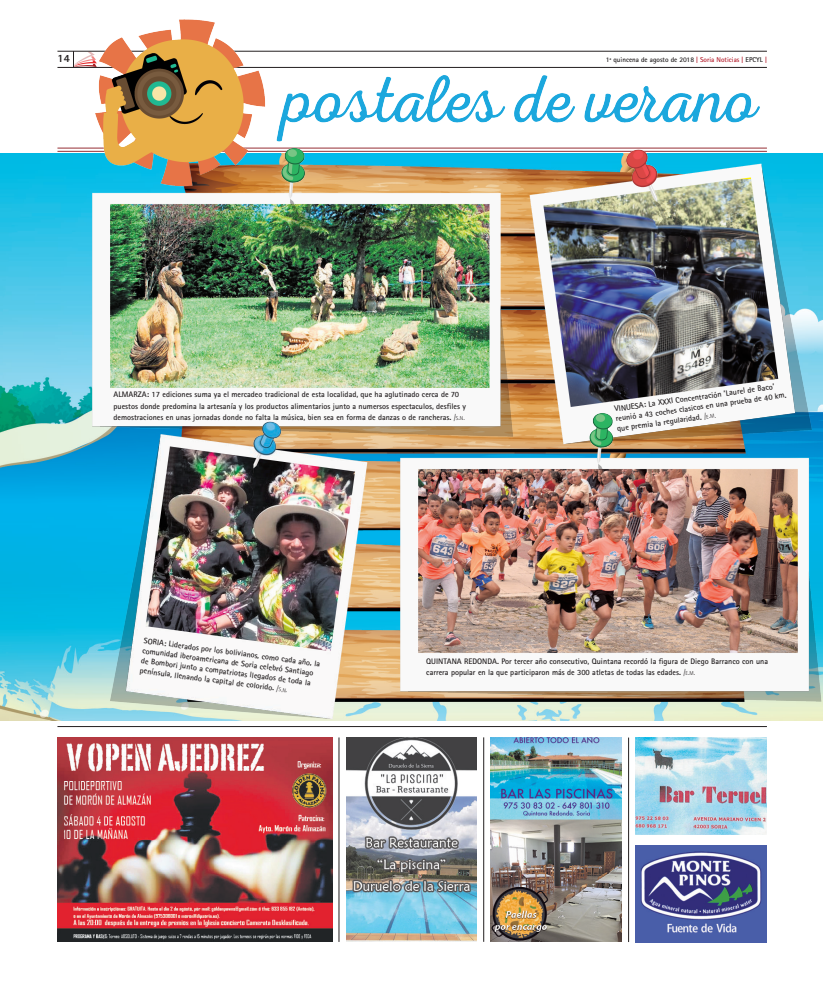
<style>
.page{position:relative;width:823px;height:993px;background:#fff}
.page>*{position:absolute;margin:0;border:0;box-sizing:border-box;transform-origin:0 0}
.t1{font:800 11px "Rotis Sans Serif Std";color:#231f20}
.t2{font:700 8px/11.3px "Rotis Sans Serif Std";color:#231f20}
.t3{font:700 7px "Rotis Sans Serif Std";color:#231f20}
.s1{color:#b61f2d}
.s2{font-weight:300}
.s3{font-weight:300;font-size:5.6px}
</style>
<div class="page">
<img style="left:0;top:153px;width:822px;height:567px">
<hr style="left:57px;top:148px;width:709px;height:1px;background:#962e33">
<hr style="left:57px;top:151px;width:709px;height:1px;background:#962e33">
<hr style="left:57px;top:726px;width:709px;height:1px;background:#231f20">
<hr style="left:57px;top:67px;width:709px;height:1px;background:#231f20">
<hr style="left:57px;top:51px;width:709px;height:1px;background:#231f20">
<svg style="left:73px;top:51px;width:19px;height:16px"></svg>
<img style="left:92px;top:19px;width:675px;height:168px">
<img style="left:74px;top:143px;width:447px;height:303px">
<img style="left:103px;top:420px;width:292px;height:301px">
<img style="left:524px;top:147px;width:292px;height:261px">
<img style="left:381px;top:408px;width:441px;height:303px">
<img style="left:490px;top:737px;width:131px;height:204px">
<img style="left:346px;top:737px;width:130px;height:204px">
<img style="left:57px;top:737px;width:275px;height:204px">
<img style="left:635px;top:845px;width:130px;height:96px">
<img style="left:635px;top:737px;width:131px;height:96px">
<hr style="left:628px;top:737px;width:1px;height:204px;background:#231f20">
<hr style="left:483px;top:737px;width:1px;height:204px;background:#231f20">
<hr style="left:338px;top:737px;width:1px;height:204px;background:#231f20">
<h1 class="t1" style="left:57px;top:52px;width:14px">14</h1>
<p class="t3" style="left:605px;top:56px;width:162px">1ª quincena de agosto de 2018 <span class="s1">| Soria Noticias |</span> EPCYL <span class="s1">|</span></p>
<p class="t2" style="left:113px;top:388px;width:354px">ALMARZA: 17 ediciones suma ya el mercadeo tradicional de esta localidad, que ha aglutinado cerca de 70 puestos donde predomina la artesanía y los productos alimentarios junto a numersos espectaculos, desfiles y demostraciones en unas jornadas donde no falta la música, bien sea en forma de danzas o de rancheras. <span class="s2">/</span><span class="s3">S</span><span class="s2">.</span><span class="s3">N</span><span class="s2">.</span></p>
<p class="t2" style="left:613px;top:403px;width:174px;line-height:10px;rotate:-8deg">VINUESA: La XXXI Concentración ‘Laurel de Baco’ reunió a 43 coches clasicos en una prueba de 40 km. que premia la regularidad. <span class="s2">/</span><span class="s3">E</span><span class="s2">.</span><span class="s3">M</span><span class="s2">.</span></p>
<p class="t2" style="left:144px;top:636px;width:179px;line-height:9.9px;rotate:7deg">SORIA: Liderados por los bolivianos, como cada año, la comunidad iberoamericana de Soria celebró Santiago de Bombori junto a compatriotas llegados de toda la península, llenando la capital de colorido. <span class="s2">/</span><sub>S</sub><span class="s2">.</span><sub>N</sub><span class="s2">.</span></p>
<p class="t2" style="left:426px;top:655px;width:343px">QUINTANA REDONDA. Por tercer año consecutivo, Quintana recordó la figura de Diego Barranco con una carrera popular en la que participaron más de 300 atletas de todas las edades. <span class="s2">/</span><span class="s3">E</span><span class="s2">.</span><span class="s3">M</span><span class="s2">.</span></p>
</div>
